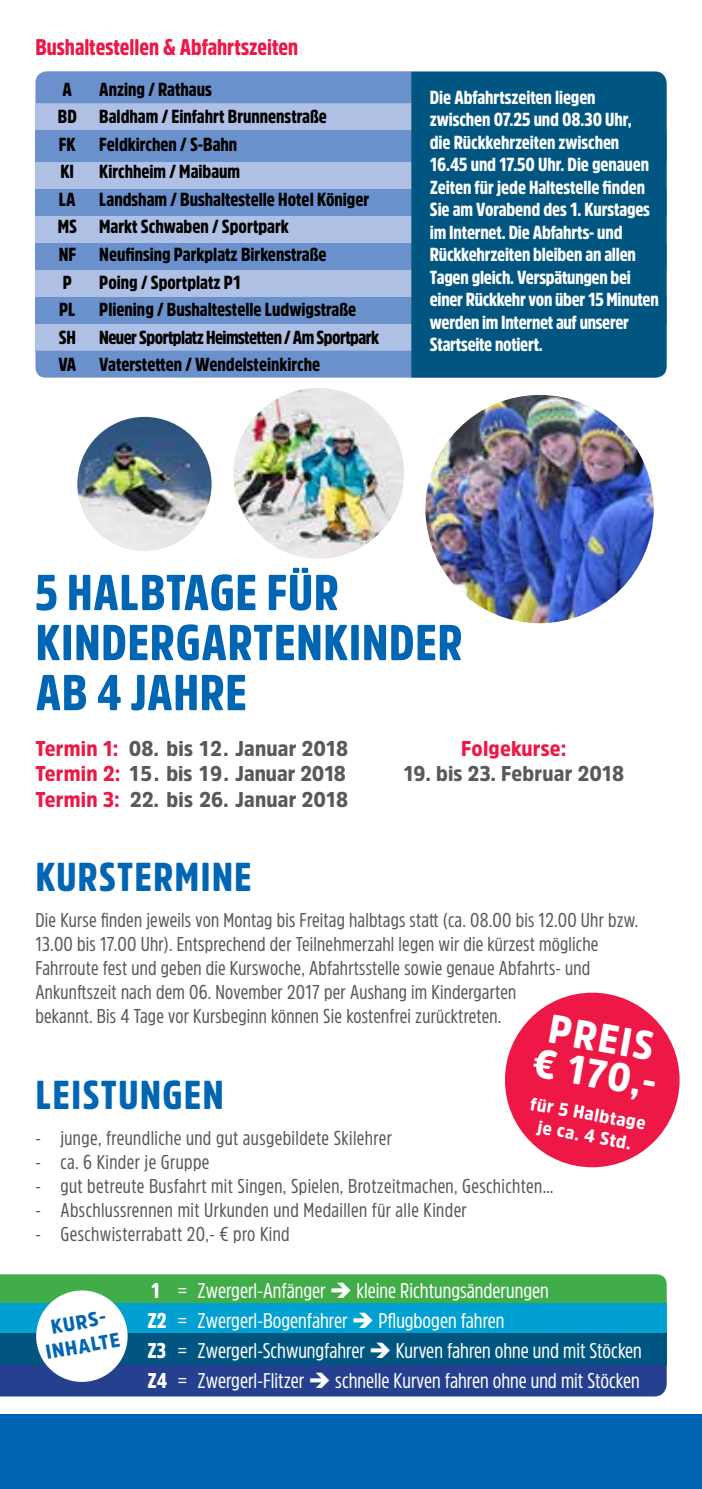
<style>
.page{position:relative;width:702px;height:1489px;background:#fff}
.page>*{position:absolute;margin:0;border:0;box-sizing:border-box;transform-origin:0 0}
.t1{font:900 50px/50px "Amsi Pro Cond";letter-spacing:.02em;color:#0066b3}
.t2{font:900 40.25px/36.5px "Amsi Pro Narw";color:#fff}
.t3{font:900 40px "Amsi Pro Cond";letter-spacing:.04em;color:#0066b3}
.t4{font:900 22.5px "Amsi Pro Cond";color:#ed1846}
.t5{font:21.25px/30px "Amsi Pro Cond";color:#fff}
.t6{font:900 21.25px/25.5px "Amsi Pro Narw";letter-spacing:.01em;color:#58595b;text-align:justify}
.t7{font:900 21.25px "Amsi Pro Narw";letter-spacing:.01em;color:#ed1846}
.t8{font:20px/24px "Amsi Pro Cond";letter-spacing:.01em;color:#58595b}
.t9{font:900 20px/24px "Amsi Pro Narw";color:#0066b3;text-align:center}
.t10{font:900 18.75px/22.5px "Amsi Pro Cond";letter-spacing:-.01em;color:#fff}
.t11{font:900 18.75px/27.5px "Amsi Pro Cond";color:#000}
.t12{font:900 18.75px/27.5px "Amsi Pro Cond";letter-spacing:-.03em;color:#000}
.t13{font:900 18.25px/22px "Amsi Pro Narw";color:#fff;text-align:center}
.s1{color:#ed1846}
.s2{font-weight:900}
</style>
<div class="page">
<div style="left:0;top:1414px;width:702px;height:74px;background:#0066b3"></div>
<div style="left:35px;top:324px;width:631px;height:26px;background:#aec0e3"></div>
<div style="left:35px;top:350px;width:376px;height:27px;background:#6a91cb"></div>
<div style="left:35px;top:162px;width:631px;height:27px;background:#aec0e3"></div>
<div style="left:35px;top:103px;width:631px;height:27px;background:#aec0e3"></div>
<div style="left:35px;top:189px;width:631px;height:27px;background:#6a91cb"></div>
<div style="left:35px;top:216px;width:631px;height:27px;background:#aec0e3"></div>
<div style="left:35px;top:243px;width:631px;height:27px;background:#6a91cb"></div>
<div style="left:35px;top:270px;width:631px;height:27px;background:#aec0e3"></div>
<div style="left:35px;top:297px;width:631px;height:27px;background:#6a91cb"></div>
<div style="left:35px;top:130px;width:631px;height:32px;background:#6a91cb"></div>
<div style="left:35px;top:71px;width:624px;height:32px;background:#6a91cb"></div>
<div style="left:411px;top:72px;width:255px;height:305px;background:#005581"></div>
<div style="left:505px;top:992px;width:174px;height:175px;background:#ed1846;border-radius:50%"></div>
<svg style="left:0;top:1274px;width:666px;height:122px;background:#2d8293"></svg>
<img style="left:425px;top:395px;width:228px;height:228px;border-radius:114px">
<img style="left:77px;top:417px;width:135px;height:134px;border-radius:67px">
<img style="left:233px;top:388px;width:171px;height:170px;border-radius:85px">
<p class="t4" style="left:35px;top:31px;width:264px">Bushaltestellen &amp; Abfahrtszeiten</p>
<p class="t11" style="left:63px;top:75px;width:11px">A</p>
<p class="t11" style="left:99px;top:75px;width:114px">Anzing / Rathaus</p>
<p class="t11" style="left:50px;top:102px;width:13px">BDB</p>
<p class="t11" style="left:109px;top:102px;width:220px">aldham / Einfahrt Brunnenstraße</p>
<p class="t11" style="left:50px;top:130px;width:13px">FKF</p>
<p class="t11" style="left:107px;top:130px;width:132px">eldkirchen / S-Bahn</p>
<p class="t11" style="left:50px;top:157px;width:13px">KIK</p>
<p class="t11" style="left:50px;top:157px;width:321px;text-indent:59px">irchheim / Maibaum<br>LA Landsham / Bushaltestelle Hotel Königer<br>MS Markt Schwaben / Sportpark<br>NFN</p>
<p class="t11" style="left:109px;top:240px;width:219px">eufinsing Parkplatz Birkenstraße</p>
<p class="t11" style="left:50px;top:268px;width:16px">PP</p>
<p class="t11" style="left:108px;top:268px;width:134px">oing / Sportplatz P1</p>
<p class="t11" style="left:50px;top:295px;width:13px">PLP</p>
<p class="t11" style="left:108px;top:295px;width:249px">liening / Bushaltestelle Ludwigstraße</p>
<p class="t11" style="left:59px;top:323px;width:23px">SHN</p>
<p class="t12" style="left:50px;top:323px;width:331px;text-indent:59px">euer Sportplatz Heimstetten / Am Sportpark<br>VA Vaterstetten / Wendelsteinkirche</p>
<p class="t10" style="left:430px;top:85px;width:230px">Die Abfahrtszeiten liegen zwischen 07.25 und 08.30 Uhr,<br>die Rückkehrzeiten zwischen<br>16.45 und 17.50 Uhr. Die genauen<br>Zeiten für jede Haltestelle finden<br>Sie am Vorabend des 1. Kurstages im Internet. Die Abfahrts- und<br>Rückkehrzeiten bleiben an allen<br>Tagen gleich. Verspätungen bei einer Rückkehr von über 15 Minuten werden im Internet auf unserer<br>Startseite notiert.</p>
<h1 class="t1" style="left:35px;top:566px;width:428px">5 Halbtage für<br>Kindergartenkinder ab 4 Jahre</h1>
<p class="t6" style="left:35px;top:734px;width:314px"><span class="s1">Termin 1:</span> 08. bis 12. Januar 2018<br><span class="s1">Termin 2:</span> 15. bis 19. Januar 2018<br><span class="s1">Termin 3:</span> 22. bis 26. Januar 2018</p>
<p class="t7" style="left:461px;top:733px;width:107px">Folgekurse:</p>
<p class="t6" style="left:404px;top:760px;width:222px">19. bis 23. Februar 2018</p>
<h3 class="t3" style="left:36px;top:848px;width:217px">Kurstermine</h3>
<p class="t8" style="left:35px;top:907px;width:604px">Die Kurse finden jeweils von Montag bis Freitag halbtags statt (ca. 08.00 bis 12.00 Uhr bzw.<br>13.00 bis 17.00 Uhr). Entsprechend der Teilnehmerzahl legen wir die kürzest mögliche Fahrroute fest und geben die Kurswoche, Abfahrtsstelle sowie genaue Abfahrts- und Ankunftszeit nach dem 06. November 2017 per Aushang im Kindergarten<br>bekannt. Bis 4 Tage vor Kursbeginn können Sie kostenfrei zurücktreten.</p>
<h2 class="t2" style="left:543px;top:1007px;width:126px;rotate:10deg">Preis € 170,-</h2>
<p class="t13" style="left:532px;top:1091px;width:118px;rotate:10deg">für 5 Halbtage je ca. 4 Std.</p>
<h3 class="t3" style="left:36px;top:1066px;width:87px">LEISTUNGEN</h3>
<p class="t8" style="left:35px;top:1125px;width:358px">- junge, freundliche und gut ausgebildete Skilehrer</p>
<p class="t8" style="left:35px;top:1149px;width:175px">- ca. 6 Kinder je Gruppe</p>
<p class="t8" style="left:35px;top:1173px;width:519px">- gut betreute Busfahrt mit Singen, Spielen, Brotzeitmachen, Geschichten…</p>
<p class="t8" style="left:35px;top:1197px;width:433px">- Abschlussrennen mit Urkunden und Medaillen für alle Kinder</p>
<p class="t8" style="left:35px;top:1221px;width:256px">- Geschwisterrabatt 20,- € pro Kind</p>
<p class="t9" style="left:40px;top:1316px;width:76px;rotate:-10deg">Kurs&shy;inh alte</p>
<p class="t5" style="left:147px;top:1274px;width:496px"><span class="s2">1</span> = Zwergerl-Anfänger ➔ kleine Richtungsänderungen<br><span class="s2">Z2</span> = Zwergerl-Bogenfahrer ➔ Pflugbogen fahren<br><span class="s2">Z3</span> = Zwergerl-Schwungfahrer ➔ Kurven fahren ohne und mit Stöcken <span class="s2">Z4</span> = Zwergerl-Flitzer ➔ schnelle Kurven fahren ohne und mit Stöcken</p>
</div>
